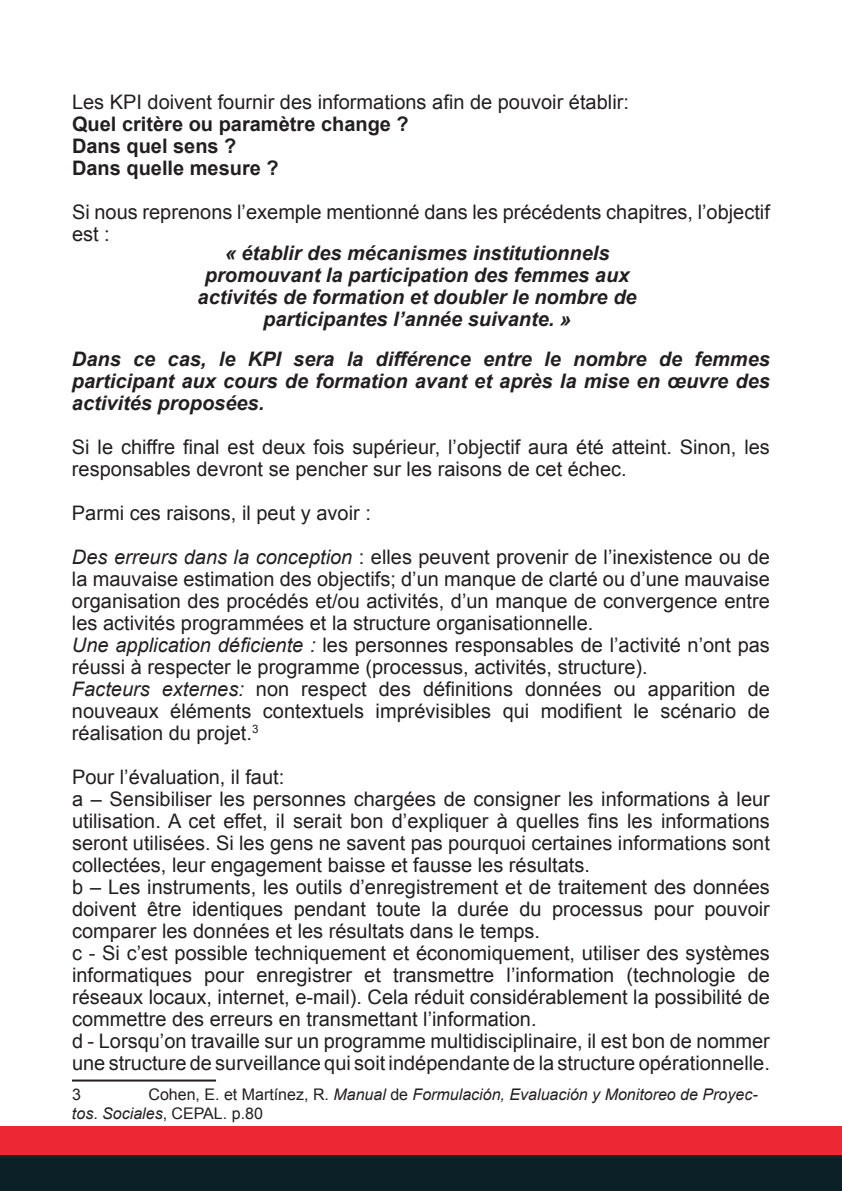
<style>
.page{position:relative;width:842px;height:1191px;background:#fff}
.page>*{position:absolute;margin:0;border:0;box-sizing:border-box;transform-origin:0 0}
.t1{font:20px/22px "Arial";color:#231f20}
.t2{font:italic 700 20px/22px "Arial";color:#231f20;text-align:center}
.t3{font:700 20px/22px "Arial";color:#231f20}
.t4{font:italic 16px/19.2px "Arial";color:#231f20}
.t5{font:16px "Arial";color:#231f20}
.s1{font-style:italic}
.s2{font-style:normal}
</style>
<div class="page">
<div style="left:0;top:1126px;width:842px;height:25px;background:#ee2734"></div>
<div style="left:0;top:1153px;width:842px;height:38px;background:#ee2734"></div>
<div style="left:0;top:1129px;width:842px;height:25px;background:#ee2734"></div>
<div style="left:0;top:1155px;width:842px;height:36px;background:#0c2127"></div>
<hr style="left:72px;top:1079px;width:144px;height:2px;background:#231f20">
<p class="t1" style="left:72px;top:91px;width:558px">Les KPI doivent fournir des informations afin de pouvoir établir:</p>
<p class="t3" style="left:72px;top:113px;width:338px">Quel critère ou paramètre change ?<br>Dans quel sens ?<br>Dans quelle mesure ?</p>
<p class="t1" style="left:72px;top:201px;width:699px">Si nous reprenons l’exemple mentionné dans les précédents chapitres, l’objectif est :</p>
<p class="t2" style="left:198px;top:243px;width:440px">« établir des mécanismes institutionnels promouvant la participation des femmes aux activités de formation et doubler le nombre de participantes l’année suivante. »</p>
<p class="t2" style="left:72px;top:348px;width:699px;text-align:justify">Dans ce cas, le KPI sera la différence entre le nombre de femmes participant aux cours de formation avant et après la mise en œuvre des activités proposées.</p>
<p class="t1" style="left:72px;top:436px;width:699px">Si le chiffre final est deux fois supérieur, l’objectif aura été atteint. Sinon, les responsables devront se pencher sur les raisons de cet échec.</p>
<p class="t1" style="left:72px;top:502px;width:300px">Parmi ces raisons, il peut y avoir :</p>
<p class="t1" style="left:72px;top:546px;width:699px"><span class="s1">Des erreurs dans la conception</span> : elles peuvent provenir de l’inexistence ou de la mauvaise estimation des objectifs; d’un manque de clarté ou d’une mauvaise organisation des procédés et/ou activités, d’un manque de convergence entre les activités programmées et la structure organisationnelle.<br><span class="s1">Une application déficiente :</span> les personnes responsables de l’activité n’ont pas réussi à respecter le programme (processus, activités, structure).<br><span class="s1">Facteurs externes:</span> non respect des définitions données ou apparition de nouveaux éléments contextuels imprévisibles qui modifient le scénario de réalisation du projet.<sup>3</sup></p>
<p class="t1" style="left:72px;top:766px;width:699px">Pour l’évaluation, il faut:<br>a – Sensibiliser les personnes chargées de consigner les informations à leur utilisation. A cet effet, il serait bon d’expliquer à quelles fins les informations seront utilisées. Si les gens ne savent pas pourquoi certaines informations sont collectées, leur engagement baisse et fausse les résultats.<br>b – Les instruments, les outils d’enregistrement et de traitement des données doivent être identiques pendant toute la durée du processus pour pouvoir comparer les données et les résultats dans le temps.<br>c - Si c’est possible techniquement et économiquement, utiliser des systèmes informatiques pour enregistrer et transmettre l’information (technologie de réseaux locaux, internet, e-mail). Cela réduit considérablement la possibilité de commettre des erreurs en transmettant l’information.<br>d - Lorsqu’on travaille sur un programme multidisciplinaire, il est bon de nommer une structure de surveillance qui soit indépendante de la structure opérationnelle.</p>
<p class="t5" style="left:72px;top:1083px;width:10px">3</p>
<p class="t4" style="left:72px;top:1084px;width:687px;text-indent:76px"><span class="s2">Cohen, E. et Martínez, R.</span> Manual <span class="s2">de</span> Formulación, Evaluación y Monitoreo de Proyec&shy;tos<span class="s2">.</span> Sociales<span class="s2">, CEPAL. p.80</span></p>
</div>
